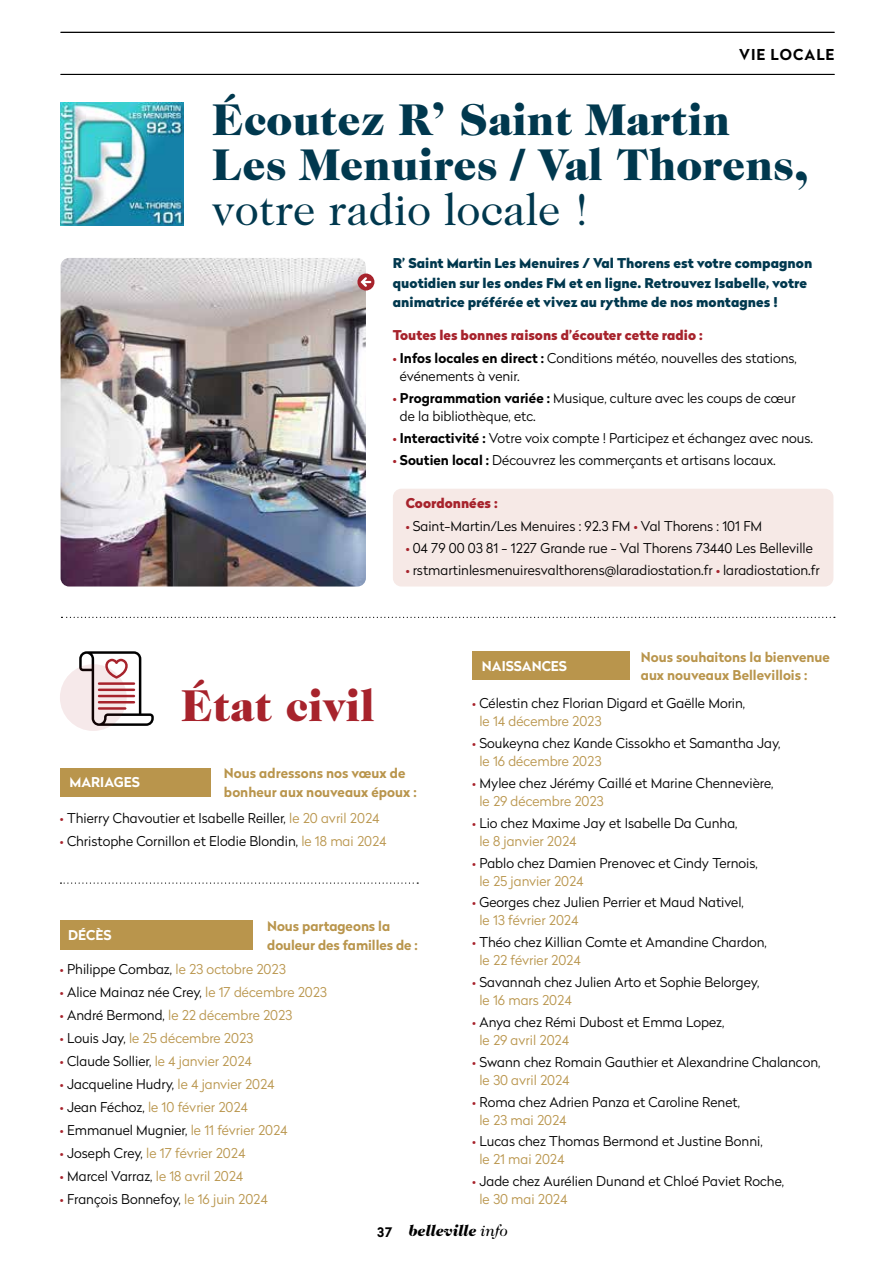
<style>
.page{position:relative;width:893px;height:1263px;background:#fff}
.page>*{position:absolute;margin:0;border:0;box-sizing:border-box;transform-origin:0 0}
.t1{font:900 45.15px "Caslon 224 Std";color:#a7232c}
.t2{font:900 45px/45px "Caslon 224 Std";color:#00384e}
.t3{font:45px "Caslon 224 Std";color:#00384e}
.t4{font:italic 900 15.75px "Caslon 224 Std";color:#000}
.t5{font:700 15px "Radikal";letter-spacing:.07em;color:#000}
.t6{font:300 13.5px/18px "Radikal";color:#000}
.t7{font:900 13.5px/19.5px "Radikal";color:#00384e}
.t8{font:700 13.5px/18.8px "Radikal";color:#b9954c}
.t9{font:300 13.5px "Radikal";color:#b9954c}
.t10{font:900 13.5px "Radikal";color:#a7232c}
.t11{font:700 13.5px "Radikal";color:#fff}
.s1{font-weight:700;color:#a7232c}
.s2{font-weight:700}
.s3{color:#a7232c}
.s4{color:#b9954c}
.s5{color:#000}
.s6{font-family:"Radikal";font-weight:700;font-style:normal;font-size:13.2px}
.s7{font-weight:400}
</style>
<div class="page">
<img style="left:61px;top:258px;width:305px;height:328px">
<hr style="left:61px;top:74px;width:773px;height:1px;background:#000">
<hr style="left:61px;top:32px;width:773px;height:1px;background:#000">
<svg style="left:79px;top:651px;width:75px;height:75px"></svg>
<hr style="left:98px;top:682px;width:37px;height:3px;background:#a7232c">
<hr style="left:98px;top:688px;width:37px;height:3px;background:#a7232c">
<hr style="left:98px;top:695px;width:37px;height:2px;background:#a7232c">
<hr style="left:98px;top:701px;width:37px;height:2px;background:#a7232c">
<hr style="left:98px;top:707px;width:28px;height:3px;background:#a7232c">
<svg style="left:60px;top:664px;width:67px;height:67px;background:#dac0c2"></svg>
<div style="left:472px;top:651px;width:158px;height:29px;background:#b9954c"></div>
<svg style="left:60px;top:882px;width:358px;height:2px"></svg>
<div style="left:60px;top:768px;width:150px;height:29px;background:#b9954c"></div>
<div style="left:60px;top:920px;width:193px;height:30px;background:#b9954c"></div>
<svg style="left:61px;top:617px;width:774px;height:1px"></svg>
<div style="left:357px;top:273px;width:17px;height:17px;background:#a7232c;border-radius:50%"></div>
<svg style="left:361px;top:277px;width:10px;height:10px"></svg>
<img style="left:61px;top:102px;width:123px;height:123px">
<div style="left:393px;top:489px;width:440px;height:97px;background:#f6e9e6;border-radius:9px"></div>
<p class="t5" style="left:739px;top:43px;width:97px">VIE LOCALE</p>
<h2 class="t2" style="left:212px;top:97px;width:597px">Écoutez R’ Saint Martin<br>Les Menuires / Val Thorens,</h2>
<h2 class="t3" style="left:212px;top:184px;width:380px">votre radio locale !</h2>
<p class="t7" style="left:393px;top:253px;width:421px">R’ Saint Martin Les Menuires / Val Thorens est votre compagnon quotidien sur les ondes FM et en ligne. Retrouvez Isabelle, votre animatrice préférée et vivez au rythme de nos montagnes !</p>
<p class="t10" style="left:393px;top:325px;width:311px">Toutes les bonnes raisons d’écouter cette radio :</p>
<p class="t6" style="left:400px;top:348px;width:398px;text-indent:-7px"><span class="s1">•</span> <span class="s2">Infos locales en direct :</span> Conditions météo, nouvelles des stations, événements à venir.</p>
<p class="t6" style="left:400px;top:389px;width:397px;text-indent:-7px"><span class="s1">•</span> <span class="s2">Programmation variée :</span> Musique, culture avec les coups de cœur de la bibliothèque, etc.</p>
<p class="t6" style="left:393px;top:429px;width:422px"><span class="s1">•</span> <span class="s2">Interactivité :</span> Votre voix compte ! Participez et échangez avec nous.</p>
<p class="t6" style="left:393px;top:451px;width:384px"><span class="s1">•</span> <span class="s2">Soutien local :</span> Découvrez les commerçants et artisans locaux.</p>
<p class="t10" style="left:406px;top:493px;width:94px">Coordonnées :</p>
<p class="t6" style="left:406px;top:516px;width:358px"><span class="s1">•</span> Saint-Martin/Les Menuires : 92.3 FM <span class="s1">•</span> Val Thorens : 101 FM</p>
<p class="t6" style="left:406px;top:539px;width:409px"><span class="s1">•</span> 04 79 00 03 81 - 1227 Grande rue - Val Thorens 73440 Les Belleville</p>
<p class="t6" style="left:406px;top:561px;width:415px"><span class="s1">•</span> rstmartinlesmenuiresvalthorens@laradiostation.fr <span class="s1">•</span> laradiostation.fr</p>
<h1 class="t1" style="left:181px;top:679px;width:195px">État civil</h1>
<p class="t11" style="left:70px;top:772px;width:72px">MARIAGES</p>
<p class="t8" style="left:224px;top:763px;width:194px">Nous adressons nos vœux de bonheur aux nouveaux époux :</p>
<p class="t6" style="left:60px;top:808px;width:321px"><span class="s3">•</span> Thierry Chavoutier et Isabelle Reiller, <span class="s4">le 20 avril 2024</span></p>
<p class="t6" style="left:60px;top:831px;width:328px"><span class="s3">•</span> Christophe Cornillon et Elodie Blondin, <span class="s4">le 18 mai 2024</span></p>
<p class="t8" style="left:267px;top:916px;width:152px;line-height:19.5px">Nous partageons la douleur des familles de :</p>
<p class="t11" style="left:68px;top:926px;width:45px">DÉCÈS</p>
<p class="t6" style="left:60px;top:960px;width:227px"><span class="s3">•</span> Philippe Combaz, <span class="s4">le 23 octobre 2023</span></p>
<p class="t6" style="left:60px;top:983px;width:269px"><span class="s3">•</span> Alice Mainaz née Crey, <span class="s4">le 17 décembre 2023</span></p>
<p class="t9" style="left:60px;top:1005px;width:234px"><span class="s3">•</span> <span class="s5">André Bermond,</span> le 22 décembre 2023</p>
<p class="t9" style="left:60px;top:1028px;width:195px"><span class="s3">•</span> <span class="s5">Louis Jay,</span> le 25 décembre 2023</p>
<p class="t6" style="left:60px;top:1052px;width:193px"><span class="s3">•</span> Claude Sollier, <span class="s4">le 4 janvier 2024</span></p>
<p class="t6" style="left:60px;top:1075px;width:216px"><span class="s3">•</span> Jacqueline Hudry, <span class="s4">le 4 janvier 2024</span></p>
<p class="t9" style="left:60px;top:1097px;width:190px"><span class="s3">•</span> <span class="s5">Jean Féchoz,</span> le 10 février 2024</p>
<p class="t6" style="left:60px;top:1121px;width:229px"><span class="s3">•</span> Emmanuel Mugnier, <span class="s4">le 11 février 2024</span></p>
<p class="t9" style="left:60px;top:1143px;width:187px"><span class="s3">•</span> <span class="s5">Joseph Crey,</span> le 17 février 2024</p>
<p class="t6" style="left:60px;top:1167px;width:185px"><span class="s3">•</span> Marcel Varraz, <span class="s4">le 18 avril 2024</span></p>
<p class="t6" style="left:60px;top:1190px;width:209px"><span class="s3">•</span> François Bonnefoy, <span class="s4">le 16 juin 2024</span></p>
<p class="t11" style="left:482px;top:656px;width:87px">NAISSANCES</p>
<p class="t8" style="left:641px;top:647px;width:191px">Nous souhaitons la bienvenue aux nouveaux Bellevillois :</p>
<p class="t6" style="left:479px;top:694px;width:267px;text-indent:-7px"><span class="s3">•</span> Célestin chez Florian Digard et Gaëlle Morin, <span class="s4">le 14 décembre 2023</span></p>
<p class="t6" style="left:479px;top:734px;width:303px;text-indent:-7px"><span class="s3">•</span> Soukeyna chez Kande Cissokho et Samantha Jay, <span class="s4">le 16 décembre 2023</span></p>
<p class="t6" style="left:479px;top:774px;width:296px;text-indent:-7px"><span class="s3">•</span> Mylee chez Jérémy Caillé et Marine Chennevière, <span class="s4">le 29 décembre 2023</span></p>
<p class="t6" style="left:479px;top:813px;width:260px;text-indent:-7px"><span class="s3">•</span> Lio chez Maxime Jay et Isabelle Da Cunha, <span class="s4">le 8 janvier 2024</span></p>
<p class="t6" style="left:479px;top:853px;width:280px;text-indent:-7px"><span class="s3">•</span> Pablo chez Damien Prenovec et Cindy Ternois, <span class="s4">le 25 janvier 2024</span></p>
<p class="t6" style="left:479px;top:893px;width:266px;text-indent:-7px"><span class="s3">•</span> Georges chez Julien Perrier et Maud Nativel, <span class="s4">le 13 février 2024</span></p>
<p class="t6" style="left:479px;top:933px;width:289px;text-indent:-7px"><span class="s3">•</span> Théo chez Killian Comte et Amandine Chardon, <span class="s4">le 22 février 2024</span></p>
<p class="t6" style="left:479px;top:973px;width:281px;text-indent:-7px"><span class="s3">•</span> Savannah chez Julien Arto et Sophie Belorgey, <span class="s4">le 16 mars 2024</span></p>
<p class="t6" style="left:479px;top:1013px;width:247px;text-indent:-7px"><span class="s3">•</span> Anya chez Rémi Dubost et Emma Lopez, <span class="s4">le 29 avril 2024</span></p>
<p class="t6" style="left:479px;top:1052px;width:343px;text-indent:-7px"><span class="s3">•</span> Swann chez Romain Gauthier et Alexandrine Chalancon, <span class="s4">le 30 avril 2024</span></p>
<p class="t6" style="left:479px;top:1092px;width:262px;text-indent:-7px"><span class="s3">•</span> Roma chez Adrien Panza et Caroline Renet, <span class="s4">le 23 mai 2024</span></p>
<p class="t6" style="left:479px;top:1132px;width:285px;text-indent:-7px"><span class="s3">•</span> Lucas chez Thomas Bermond et Justine Bonni, <span class="s4">le 21 mai 2024</span></p>
<p class="t6" style="left:479px;top:1172px;width:306px;text-indent:-7px"><span class="s3">•</span> Jade chez Aurélien Dunand et Chloé Paviet Roche, <span class="s4">le 30 mai 2024</span></p>
<p class="t4" style="left:377px;top:1221px;width:133px"><span class="s6">37</span> belleville <span class="s7">info</span></p>
</div>
